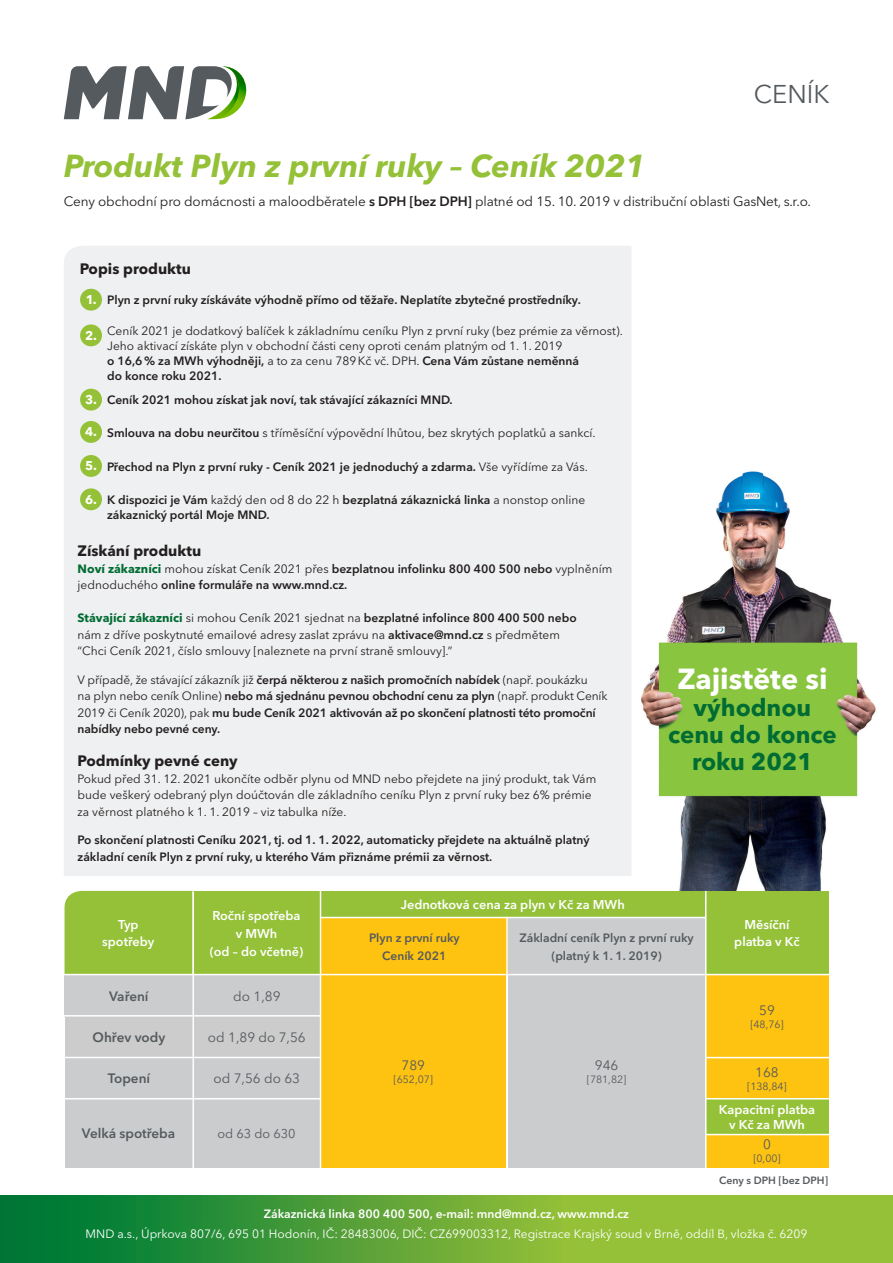
<style>
.page{position:relative;width:893px;height:1263px;background:#fff}
.page>*{position:absolute;margin:0;border:0;box-sizing:border-box;transform-origin:0 0}
.t1{font:italic 700 31.5px "Avenir Next LT Pro";color:#94c138}
.t2{font:700 28.8px "Avenir Next LT Pro";color:#fff}
.t3{font:25.5px "Avenir Next LT Pro";color:#555a5e}
.t4{font:700 24px/27px "Avenir Next LT Pro";color:#006c33;text-align:center}
.t5{font:700 15px "Avenir Next LT Pro";color:#231f20}
.t6{font:13.5px "Avenir Next LT Pro";letter-spacing:-.01em;color:#231f20}
.t7{font:13.5px "Avenir Next LT Pro";color:#555a5e}
.t8{font:600 13.5px "Avenir Next LT Pro";color:#555a5e}
.t9{font:600 12.75px/15px "Avenir Next LT Pro";color:#fff;text-align:center}
.t10{font:12.75px "Avenir Next LT Pro";color:#555a5e}
.t11{font:700 12.6px "Avenir Next LT Pro";color:#fff}
.t12{font:600 12px/16.5px "Avenir Next LT Pro";color:#231f20}
.t13{font:12px/16.5px "Avenir Next LT Pro";color:#231f20}
.t14{font:12px "Avenir Next LT Pro";color:#fff}
.t15{font:600 12px "Avenir Next LT Pro";color:#555a5e}
.t16{font:600 12px "Avenir Next LT Pro";color:#fff}
.t17{font:10.5px "Avenir Next LT Pro";color:#555a5e}
.t18{font:600 10.5px "Avenir Next LT Pro";color:#555a5e}
.s1{font-weight:600}
.s2{font-weight:400}
.s3{font-weight:700;color:#006c33}
</style>
<div class="page">
<div style="left:64px;top:246px;width:567px;height:630px;background:#eff0f1"></div>
<img style="left:641px;top:471px;width:235px;height:426px">
<svg style="left:0;top:1195px;width:893px;height:68px;background:#5ea637"></svg>
<div style="left:65px;top:891px;width:128px;height:83px;background:#94c138"></div>
<div style="left:193px;top:891px;width:127px;height:84px;background:#94c138"></div>
<div style="left:320px;top:891px;width:385px;height:27px;background:#94c138"></div>
<div style="left:706px;top:891px;width:122px;height:83px;background:#94c138"></div>
<div style="left:320px;top:918px;width:188px;height:56px;background:#fec210"></div>
<div style="left:508px;top:919px;width:197px;height:55px;background:#cbccce"></div>
<div style="left:65px;top:975px;width:128px;height:41px;background:#cbccce"></div>
<div style="left:65px;top:1099px;width:128px;height:69px;background:#cbccce"></div>
<div style="left:65px;top:1057px;width:128px;height:42px;background:#cbccce"></div>
<div style="left:193px;top:975px;width:127px;height:41px;background:#cbccce"></div>
<div style="left:193px;top:1099px;width:127px;height:69px;background:#cbccce"></div>
<div style="left:193px;top:1057px;width:127px;height:42px;background:#cbccce"></div>
<div style="left:706px;top:1057px;width:122px;height:42px;background:#fec210"></div>
<div style="left:320px;top:975px;width:186px;height:192px;background:#fec210"></div>
<div style="left:508px;top:975px;width:197px;height:192px;background:#cbccce"></div>
<div style="left:706px;top:975px;width:122px;height:82px;background:#fec210"></div>
<div style="left:706px;top:1100px;width:122px;height:68px;background:#fec210"></div>
<div style="left:65px;top:1016px;width:128px;height:41px;background:#cbcccb"></div>
<div style="left:193px;top:1016px;width:127px;height:41px;background:#cbcccb"></div>
<hr style="left:320px;top:917px;width:385px;height:1px;background:#fff">
<hr style="left:63px;top:1057px;width:257px;height:1px;background:#fff">
<hr style="left:706px;top:1057px;width:123px;height:1px;background:#fff">
<hr style="left:63px;top:1015px;width:258px;height:1px;background:#fff">
<hr style="left:193px;top:891px;width:1px;height:277px;background:#fff">
<hr style="left:320px;top:891px;width:1px;height:277px;background:#fff">
<hr style="left:506px;top:917px;width:2px;height:252px;background:#fff">
<div style="left:80px;top:289px;width:22px;height:22px;background:#94c138;border-radius:50%"></div>
<div style="left:80px;top:324px;width:22px;height:22px;background:#94c138;border-radius:50%"></div>
<div style="left:80px;top:389px;width:22px;height:22px;background:#94c138;border-radius:50%"></div>
<div style="left:80px;top:421px;width:22px;height:22px;background:#94c138;border-radius:50%"></div>
<div style="left:80px;top:455px;width:22px;height:22px;background:#94c138;border-radius:50%"></div>
<div style="left:80px;top:488px;width:22px;height:22px;background:#94c138;border-radius:50%"></div>
<div style="left:706px;top:1098px;width:122px;height:36px;background:#94c138"></div>
<hr style="left:60px;top:1098px;width:260px;height:1px;background:#fff">
<hr style="left:706px;top:1098px;width:124px;height:1px;background:#fff">
<hr style="left:55px;top:974px;width:781px;height:1px;background:#fff">
<hr style="left:705px;top:891px;width:1px;height:278px;background:#fff">
<hr style="left:706px;top:1134px;width:129px;height:1px;background:#fff">
<svg style="left:64px;top:66px;width:183px;height:53px"></svg>
<p class="t3" style="left:754px;top:79px;width:77px">CENÍK</p>
<p class="t1" style="left:64px;top:147px;width:583px">Produkt Plyn z první ruky – Ceník 2021</p>
<p class="t6" style="left:64px;top:193px;width:749px">Ceny obchodní pro domácnosti a maloodběratele <span class="s1">s DPH [bez DPH]</span> platné od 15. 10. 2019 v distribuční oblasti GasNet, s.r.o.</p>
<p class="t5" style="left:80px;top:260px;width:113px">Popis produktu</p>
<p class="t11" style="left:86px;top:292px;width:12px">1.</p>
<p class="t11" style="left:85px;top:327px;width:13px">2.</p>
<p class="t12" style="left:107px;top:292px;width:475px">Plyn z první ruky získáváte výhodně přímo od těžaře. Neplatíte zbytečné prostředníky.</p>
<p class="t13" style="left:107px;top:322px;width:517px">Ceník 2021 je dodatkový balíček k základnímu ceníku Plyn z první ruky (bez prémie za věrnost).</p>
<p class="t13" style="left:107px;top:338px;width:473px;line-height:15px">Jeho aktivací získáte plyn v obchodní části ceny oproti cenám platným od 1. 1. 2019<br><span class="s1">o 16,6% za MWh výhodněji,</span> a to za cenu 789Kč vč. DPH. <span class="s1">Cena Vám zůstane neměnná do konce roku 2021.</span></p>
<p class="t11" style="left:85px;top:392px;width:13px">3.</p>
<p class="t11" style="left:85px;top:424px;width:13px">4.</p>
<p class="t13" style="left:107px;top:424px;width:490px"><span class="s1">Smlouva na dobu neurčitou</span> s tříměsíční výpovědní lhůtou, bez skrytých poplatků a sankcí.</p>
<p class="t12" style="left:107px;top:392px;width:347px">Ceník 2021 mohou získat jak noví, tak stávající zákazníci MND.</p>
<p class="t11" style="left:85px;top:458px;width:13px">5.</p>
<p class="t11" style="left:85px;top:491px;width:13px">6.</p>
<p class="t12" style="left:107px;top:458px;width:482px">Přechod na Plyn z první ruky - Ceník 2021 je jednoduchý a zdarma. <span class="s2">Vše vyřídíme za Vás.</span></p>
<p class="t12" style="left:107px;top:491px;width:480px">K dispozici je Vám <span class="s2">každý den od 8 do 22 h</span> bezplatná zákaznická linka <span class="s2">a nonstop online</span></p>
<p class="t12" style="left:107px;top:506px;width:164px">zákaznický portál Moje MND.</p>
<p class="t5" style="left:78px;top:542px;width:125px">Získání produktu</p>
<p class="t12" style="left:78px;top:560px;width:536px"><span class="s3">Noví zákazníci</span> <span class="s2">mohou získat Ceník 2021 přes</span> bezplatnou infolinku 800 400 500 nebo <span class="s2">vyplněním jednoduchého</span> online formuláře na www.mnd.cz.</p>
<p class="t13" style="left:78px;top:610px;width:501px"><span class="s3">Stávající zákazníci</span> si mohou Ceník 2021 sjednat na <span class="s1">bezplatné infolince 800 400 500 nebo </span>nám z dříve poskytnuté emailové adresy zaslat zprávu na <span class="s1">aktivace@mnd.cz</span> s předmětem “Chci Ceník 2021, číslo smlouvy [naleznete na první straně smlouvy].”</p>
<p class="t12" style="left:78px;top:671px;width:531px"><span class="s2">V případě, že stávající zákazník již</span> čerpá některou z našich promočních nabídek <span class="s2">(např. poukázku<br>na plyn nebo ceník Online)</span> nebo má sjednánu pevnou obchodní cenu za plyn <span class="s2">(např. produkt Ceník 2019 či Ceník 2020), pak</span> mu bude Ceník 2021 aktivován až po skončení platnosti této promoční nabídky nebo pevné ceny.</p>
<p class="t5" style="left:78px;top:752px;width:162px">Podmínky pevné ceny</p>
<p class="t13" style="left:78px;top:770px;width:520px">Pokud před 31. 12. 2021 ukončíte odběr plynu od MND nebo přejdete na jiný produkt, tak Vám bude veškerý odebraný plyn doúčtován dle základního ceníku Plyn z první ruky bez 6% prémie za věrnost platného k 1. 1. 2019 – viz tabulka níže.</p>
<p class="t12" style="left:78px;top:832px;width:513px">Po skončení platnosti Ceníku 2021, tj. od 1. 1. 2022, automaticky přejdete na aktuálně platný základní ceník Plyn z první ruky, u kterého Vám přiznáme prémii za věrnost.</p>
<p class="t2" style="left:677px;top:661px;width:152px">Zajistěte si</p>
<p class="t4" style="left:668px;top:694px;width:170px">výhodnou cenu do konce roku 2021</p>
<p class="t9" style="left:118px;top:917px;width:22px">Typ</p>
<p class="t9" style="left:102px;top:934px;width:54px">spotřeby</p>
<p class="t8" style="left:109px;top:988px;width:41px">Vaření</p>
<p class="t9" style="left:212px;top:907px;width:90px">Roční spotřeba</p>
<p class="t9" style="left:236px;top:925px;width:43px">v MWh</p>
<p class="t9" style="left:210px;top:943px;width:95px">(od – do včetně)</p>
<p class="t7" style="left:233px;top:988px;width:49px">do 1,89</p>
<p class="t8" style="left:93px;top:1029px;width:74px">Ohřev vody</p>
<p class="t7" style="left:208px;top:1029px;width:99px">od 1,89 do 7,56</p>
<p class="t8" style="left:108px;top:1070px;width:44px">Topení</p>
<p class="t8" style="left:82px;top:1125px;width:95px">Velká spotřeba</p>
<p class="t7" style="left:214px;top:1070px;width:88px">od 7,56 do 63</p>
<p class="t10" style="left:217px;top:1126px;width:80px">od 63 do 630</p>
<p class="t9" style="left:401px;top:897px;width:226px">Jednotková cena za plyn v Kč za MWh</p>
<p class="t9" style="left:744px;top:917px;width:47px">Měsíční</p>
<p class="t15" style="left:369px;top:931px;width:92px">Plyn z první ruky</p>
<p class="t9" style="left:734px;top:934px;width:67px">platba v Kč</p>
<p class="t15" style="left:382px;top:948px;width:66px">Ceník 2021</p>
<p class="t15" style="left:520px;top:931px;width:176px">Základní ceník Plyn z první ruky</p>
<p class="t15" style="left:551px;top:948px;width:112px">(platný k 1. 1. 2019)</p>
<p class="t7" style="left:402px;top:1057px;width:25px">789</p>
<p class="t17" style="left:394px;top:1072px;width:41px">[652,07]</p>
<p class="t7" style="left:595px;top:1057px;width:25px">946</p>
<p class="t17" style="left:587px;top:1073px;width:41px">[781,82]</p>
<p class="t7" style="left:759px;top:1002px;width:17px">59</p>
<p class="t17" style="left:750px;top:1018px;width:35px">[48,76]</p>
<p class="t7" style="left:755px;top:1064px;width:25px">168</p>
<p class="t17" style="left:747px;top:1080px;width:41px">[138,84]</p>
<p class="t9" style="left:719px;top:1102px;width:98px">Kapacitní platba v Kč za MWh</p>
<p class="t7" style="left:763px;top:1136px;width:9px">0</p>
<p class="t17" style="left:753px;top:1152px;width:29px">[0,00]</p>
<p class="t18" style="left:719px;top:1174px;width:110px">Ceny s DPH [bez DPH]</p>
<p class="t16" style="left:264px;top:1207px;width:367px">Zákaznická linka 800 400 500, e-mail: mnd@mnd.cz, www.mnd.cz</p>
<p class="t14" style="left:86px;top:1226px;width:723px">MND a.s., Úprkova 807/6, 695 01 Hodonín, IČ: 28483006, DIČ: CZ699003312, Registrace Krajský soud v Brně, oddíl B, vložka č. 6209</p>
</div>
